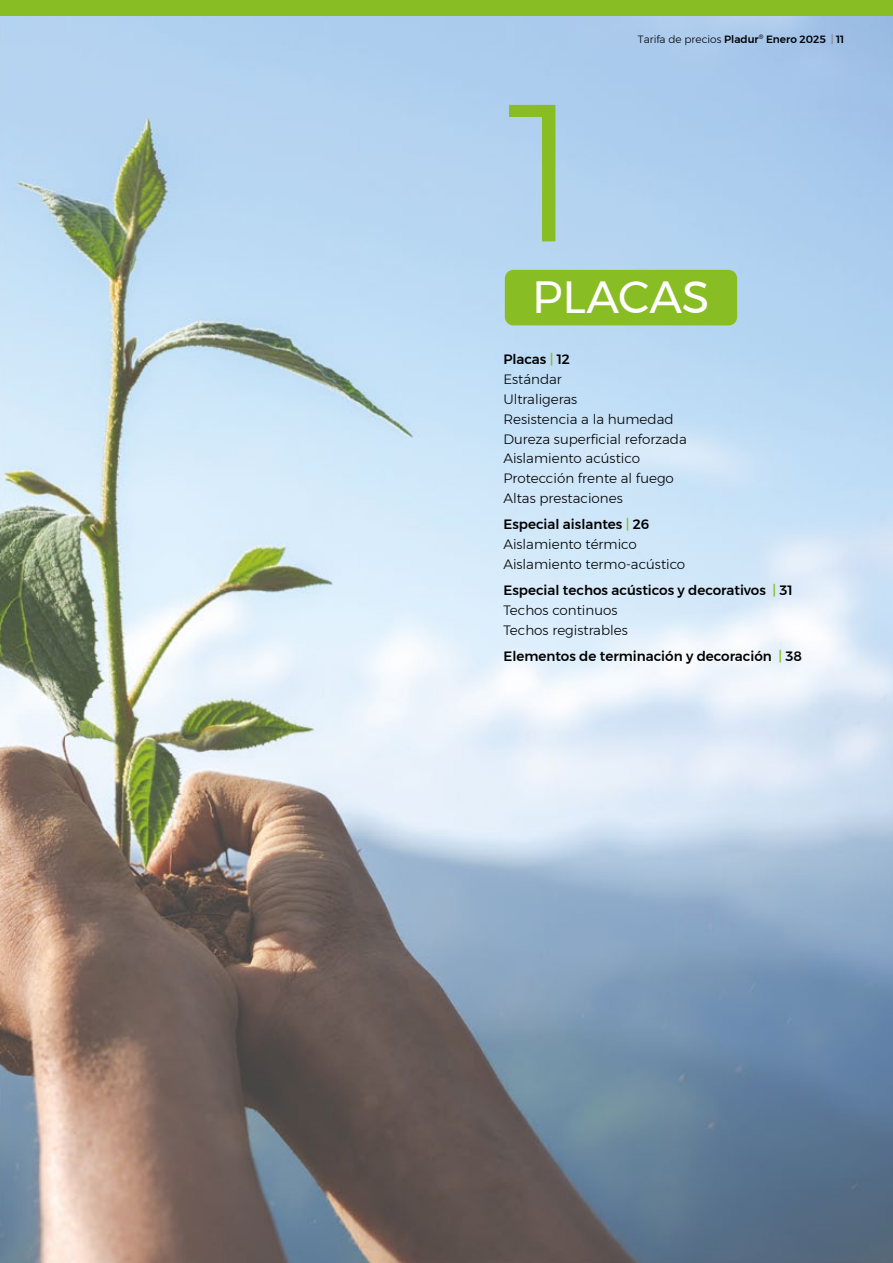
<style>
.page{position:relative;width:893px;height:1263px;background:#fff}
.page>*{position:absolute;margin:0;border:0;box-sizing:border-box;transform-origin:0 0}
.t1{font:300 195px "Montserrat";color:#89bd24}
.t2{font:45px "Montserrat";letter-spacing:-.005em;color:#fff}
.t3{font:300 13.5px/19.8px "Montserrat";color:#000}
.t4{font:500 13.5px/19.8px "Montserrat";color:#000}
.t5{font:300 10.5px "Montserrat";color:#000}
.t6{font:500 10.5px "Montserrat";color:#000}
.s1{font-weight:500}
.s2{color:#878787}
.s3{font-weight:500;color:#89bd24}
.s4{color:#89bd24}
.s5{font-weight:300}
</style>
<div class="page">
<img style="left:0;top:16px;width:893px;height:1247px">
<div style="left:505px;top:270px;width:232px;height:55px;background:#89bd24;border-radius:9px"></div>
<div style="left:0;top:0;width:893px;height:16px;background:#89bd24"></div>
<h1 class="t1" style="left:508px;top:26px;width:72px">1</h1>
<p class="t5" style="left:638px;top:31px;width:189px">Tarifa de precios <span class="s1">Pladur</span><sup>®</sup> <span class="s1">Enero 2025</span></p>
<p class="t6" style="left:831px;top:31px;width:15px"><span class="s2">|</span> 11</p>
<h2 class="t2" style="left:532px;top:262px;width:179px">PLACAS</h2>
<p class="t3" style="left:503px;top:349px;width:185px"><span class="s1">Placas</span> <span class="s3">|</span> <span class="s1">12<br></span>Estándar<br>Ultraligeras<br>Resistencia a la humedad<br>Dureza superficial reforzada<br>Aislamiento acústico<br>Protección frente al fuego<br>Altas prestaciones</p>
<p class="t3" style="left:503px;top:514px;width:183px"><span class="s1">Especial aislantes</span> <span class="s3">|</span> <span class="s1">26<br></span>Aislamiento térmico<br>Aislamiento termo-acústico</p>
<p class="t4" style="left:503px;top:581px;width:291px">Especial techos acústicos y decorativos <span class="s4">|</span> 31<br><span class="s5">Techos continuos<br>Techos registrables</span></p>
<p class="t4" style="left:503px;top:647px;width:300px">Elementos de terminación y decoración <span class="s4">|</span> 38</p>
</div>
